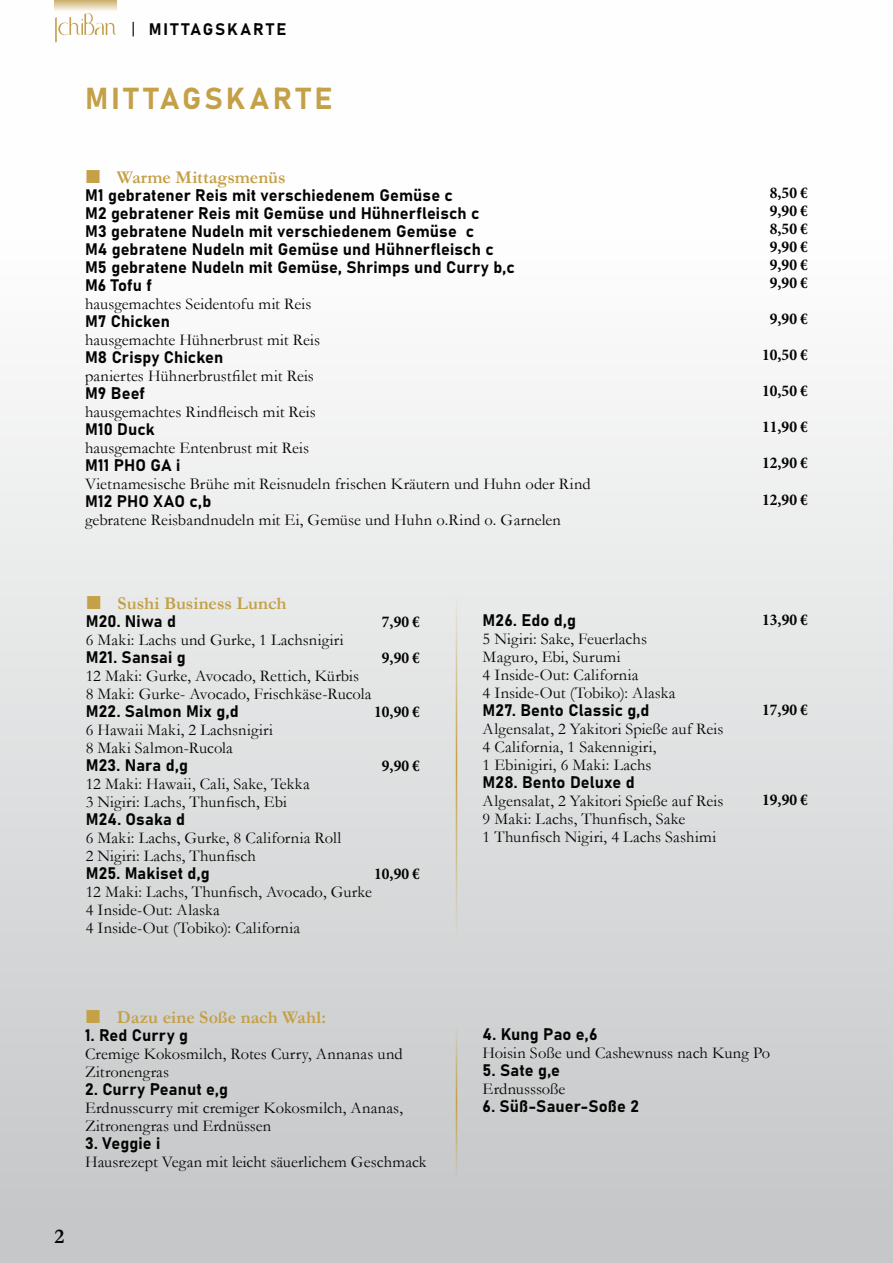
<style>
.page{position:relative;width:893px;height:1263px;background:#fff}
.page>*{position:absolute;margin:0;border:0;box-sizing:border-box;transform-origin:0 0}
.t1{font:30px "Bahnschrift";color:#c4a046}
.t2{font:700 21px "Garamond";color:#040503}
.t3{font:700 18px "Garamond";color:#c4a046}
.t4{font:16.5px/18px "Garamond";letter-spacing:.005em;color:#040503}
.t5{font:16.5px/18px "Bahnschrift";letter-spacing:.005em;color:#040503}
.t6{font:700 condensed 16.5px/36px "Minion Pro";color:#040503;text-align:justify}
.t7{font:16.5px "Bahnschrift";letter-spacing:.125em;color:#040503}
</style>
<div class="page">
<div style="left:0;top:0;width:893px;height:1263px;background:linear-gradient(to bottom,#fff,#c5c7c8)"></div>
<hr style="left:456px;top:597px;width:1px;height:341px;background:#c4a043">
<hr style="left:456px;top:1027px;width:1px;height:151px;background:#c4a043">
<svg style="left:87px;top:169px;width:13px;height:14px"></svg>
<svg style="left:87px;top:1009px;width:13px;height:13px"></svg>
<svg style="left:87px;top:596px;width:13px;height:13px"></svg>
<p class="t7" style="left:132px;top:17px;width:156px">| Mittagskarte</p>
<h1 class="t1" style="left:85px;top:76px;width:48px">MITTAGSKARTE</h1>
<p class="t3" style="left:117px;top:165px;width:170px">Warme Mittagsmenüs</p>
<p class="t5" style="left:85px;top:185px;width:431px">M1 gebratener Reis mit verschiedenem Gemüse c<br>M2 gebratener Reis mit Gemüse und Hühnerfleisch c<br>M3 gebratene Nudeln mit verschiedenem Gemüse c<br>M4 gebratene Nudeln mit Gemüse und Hühnerfleisch c M5 gebratene Nudeln mit Gemüse, Shrimps und Curry b,c M6 Tofu f</p>
<p class="t4" style="left:85px;top:294px;width:228px">hausgemachtes Seidentofu mit Reis</p>
<p class="t5" style="left:85px;top:311px;width:86px">M7 Chicken</p>
<p class="t4" style="left:85px;top:330px;width:236px">hausgemachte Hühnerbrust mit Reis</p>
<p class="t5" style="left:85px;top:347px;width:140px">M8 Crispy Chicken</p>
<p class="t4" style="left:85px;top:366px;width:230px">paniertes Hühnerbrustfilet mit Reis</p>
<p class="t5" style="left:85px;top:383px;width:61px">M9 Beef</p>
<p class="t4" style="left:85px;top:402px;width:232px">hausgemachtes Rindfleisch mit Reis</p>
<p class="t5" style="left:85px;top:419px;width:71px">M10 Duck</p>
<p class="t4" style="left:85px;top:438px;width:226px">hausgemachte Entenbrust mit Reis</p>
<p class="t5" style="left:85px;top:455px;width:97px">M11 PHO GA i</p>
<p class="t4" style="left:85px;top:474px;width:507px">Vietnamesische Brühe mit Reisnudeln frischen Kräutern und Huhn oder Rind</p>
<p class="t5" style="left:85px;top:491px;width:128px">M12 PHO XAO c,b</p>
<p class="t4" style="left:85px;top:510px;width:477px">gebratene Reisbandnudeln mit Ei, Gemüse und Huhn o.Rind o. Garnelen</p>
<p class="t3" style="left:118px;top:591px;width:170px">Sushi Business Lunch</p>
<p class="t5" style="left:86px;top:611px;width:92px">M20. Niwa d</p>
<p class="t4" style="left:86px;top:630px;width:259px">6 Maki: Lachs und Gurke, 1 Lachsnigiri</p>
<p class="t5" style="left:86px;top:647px;width:101px">M21. Sansai g</p>
<p class="t4" style="left:86px;top:666px;width:287px">12 Maki: Gurke, Avocado, Rettich, Kürbis<br>8 Maki: Gurke- Avocado, Frischkäse-Rucola</p>
<p class="t5" style="left:86px;top:701px;width:154px">M22. Salmon Mix g,d</p>
<p class="t4" style="left:86px;top:720px;width:189px">6 Hawaii Maki, 2 Lachsnigiri<br>8 Maki Salmon-Rucola</p>
<p class="t5" style="left:86px;top:755px;width:104px">M23. Nara d,g</p>
<p class="t4" style="left:86px;top:774px;width:226px">12 Maki: Hawaii, Cali, Sake, Tekka<br>3 Nigiri: Lachs, Thunfisch, Ebi</p>
<p class="t5" style="left:86px;top:809px;width:101px">M24. Osaka d</p>
<p class="t4" style="left:86px;top:828px;width:257px">6 Maki: Lachs, Gurke, 8 California Roll<br>2 Nigiri: Lachs, Thunfisch</p>
<p class="t5" style="left:86px;top:863px;width:126px">M25. Makiset d,g</p>
<p class="t4" style="left:86px;top:882px;width:288px">12 Maki: Lachs, Thunfisch, Avocado, Gurke<br>4 Inside-Out: Alaska<br>4 Inside-Out (Tobiko): California</p>
<p class="t6" style="left:382px;top:604px;width:40px">7,90 €<br>9,90 €</p>
<p class="t6" style="left:374px;top:694px;width:47px">10,90 €</p>
<p class="t6" style="left:382px;top:748px;width:40px">9,90 €</p>
<p class="t6" style="left:374px;top:856px;width:47px">10,90 €</p>
<p class="t5" style="left:483px;top:610px;width:95px">M26. Edo d,g</p>
<p class="t4" style="left:483px;top:629px;width:194px">5 Nigiri: Sake, Feuerlachs<br>Maguro, Ebi, Surumi<br>4 Inside-Out: California<br>4 Inside-Out (Tobiko): Alaska</p>
<p class="t5" style="left:483px;top:700px;width:168px">M27. Bento Classic g,d</p>
<p class="t4" style="left:483px;top:719px;width:242px">Algensalat, 2 Yakitori Spieße auf Reis<br>4 California, 1 Sakennigiri,<br>1 Ebinigiri, 6 Maki: Lachs</p>
<p class="t5" style="left:483px;top:772px;width:153px">M28. Bento Deluxe d</p>
<p class="t4" style="left:483px;top:791px;width:242px">Algensalat, 2 Yakitori Spieße auf Reis<br>9 Maki: Lachs, Thunfisch, Sake<br>1 Thunfisch Nigiri, 4 Lachs Sashimi</p>
<p class="t6" style="left:770px;top:184px;width:40px;line-height:18px">8,50 € 9,90 € 8,50 € 9,90 € 9,90 € 9,90 €</p>
<p class="t6" style="left:762px;top:301px;width:47px;text-align:center">9,90 €<br>10,50 €<br>10,50 €<br>11,90 €<br>12,90 €<br>12,90 €</p>
<p class="t6" style="left:762px;top:602px;width:47px">13,90 €</p>
<p class="t6" style="left:762px;top:692px;width:47px">17,90 €</p>
<p class="t6" style="left:762px;top:782px;width:47px">19,90 €</p>
<p class="t3" style="left:117px;top:1005px;width:211px">Dazu eine Soße nach Wahl:</p>
<p class="t5" style="left:85px;top:1025px;width:105px">1. Red Curry g</p>
<p class="t4" style="left:85px;top:1044px;width:319px">Cremige Kokosmilch, Rotes Curry, Annanas und<br>Zitronengras</p>
<p class="t5" style="left:85px;top:1079px;width:145px">2. Curry Peanut e,g</p>
<p class="t4" style="left:85px;top:1098px;width:319px">Erdnusscurry mit cremiger Kokosmilch, Ananas,<br>Zitronengras und Erdnüssen</p>
<p class="t5" style="left:85px;top:1133px;width:77px">3. Veggie i</p>
<p class="t4" style="left:85px;top:1152px;width:343px">Hausrezept Vegan mit leicht säuerlichem Geschmack</p>
<p class="t2" style="left:54px;top:1222px;width:11px">2</p>
<p class="t5" style="left:483px;top:1024px;width:116px">4. Kung Pao e,6</p>
<p class="t4" style="left:483px;top:1043px;width:289px">Hoisin Soße und Cashewnuss nach Kung Po</p>
<p class="t5" style="left:483px;top:1060px;width:79px">5. Sate g,e</p>
<p class="t4" style="left:483px;top:1079px;width:84px">Erdnusssoße</p>
<p class="t5" style="left:483px;top:1096px;width:158px">6. Süß-Sauer-Soße 2</p>
</div>
